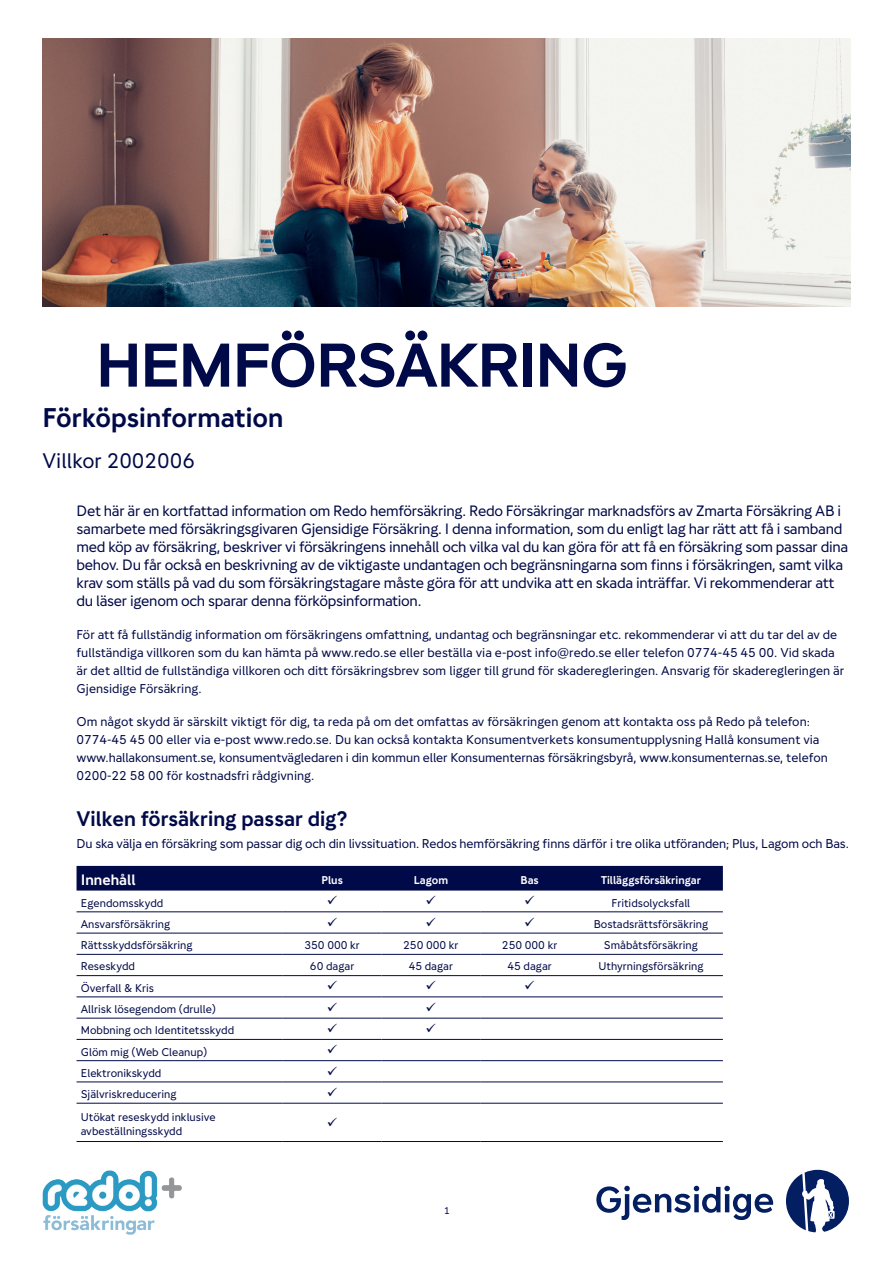
<style>
.page{position:relative;width:893px;height:1263px;background:#fff}
.page>*{position:absolute;margin:0;border:0;box-sizing:border-box;transform-origin:0 0}
.t1{font:61.5px "Gjensidige Display";color:#000a48}
.t2{font:700 27px "Gjensidige Type";color:#000a48}
.t3{font:700 21px "Gjensidige Type";color:#000a48}
.t4{font:21px "Gjensidige Type";color:#000a48}
.t5{font:15px/18px "Gjensidige Type";letter-spacing:-.02em;color:#000a48}
.t6{font:700 15px "Gjensidige Type";color:#fff}
.t7{font:12.75px/18px "Gjensidige Type";color:#000a48}
.t8{font:11.25px/13.5px "Gjensidige Type";color:#000a48}
.t9{font:700 11.25px "Gjensidige Type";color:#fff}
.t10{font:9.75px "Gjensidige Type";color:#000a48}
</style>
<div class="page">
<svg style="left:786px;top:1170px;width:63px;height:62px"></svg>
<svg style="left:596px;top:1186px;width:177px;height:34px"></svg>
<div style="left:77px;top:866px;width:646px;height:24px;background:#000a48"></div>
<hr style="left:77px;top:911px;width:206px;height:1px;background:#000a48">
<hr style="left:283px;top:911px;width:98px;height:1px;background:#000a48">
<hr style="left:381px;top:911px;width:99px;height:1px;background:#000a48">
<hr style="left:480px;top:911px;width:99px;height:1px;background:#000a48">
<hr style="left:579px;top:911px;width:144px;height:1px;background:#000a48">
<hr style="left:77px;top:933px;width:206px;height:1px;background:#000a48">
<hr style="left:283px;top:933px;width:98px;height:1px;background:#000a48">
<hr style="left:381px;top:933px;width:99px;height:1px;background:#000a48">
<hr style="left:480px;top:933px;width:99px;height:1px;background:#000a48">
<hr style="left:579px;top:933px;width:144px;height:1px;background:#000a48">
<hr style="left:77px;top:954px;width:206px;height:1px;background:#000a48">
<hr style="left:283px;top:954px;width:98px;height:1px;background:#000a48">
<hr style="left:381px;top:954px;width:99px;height:1px;background:#000a48">
<hr style="left:480px;top:954px;width:99px;height:1px;background:#000a48">
<hr style="left:579px;top:954px;width:144px;height:1px;background:#000a48">
<hr style="left:77px;top:975px;width:206px;height:1px;background:#000a48">
<hr style="left:283px;top:975px;width:98px;height:1px;background:#000a48">
<hr style="left:381px;top:975px;width:99px;height:1px;background:#000a48">
<hr style="left:480px;top:975px;width:99px;height:1px;background:#000a48">
<hr style="left:579px;top:975px;width:144px;height:1px;background:#000a48">
<hr style="left:77px;top:997px;width:206px;height:1px;background:#000a48">
<hr style="left:283px;top:997px;width:98px;height:1px;background:#000a48">
<hr style="left:381px;top:997px;width:99px;height:1px;background:#000a48">
<hr style="left:480px;top:997px;width:99px;height:1px;background:#000a48">
<hr style="left:579px;top:997px;width:144px;height:1px;background:#000a48">
<hr style="left:77px;top:1018px;width:206px;height:1px;background:#000a48">
<hr style="left:283px;top:1018px;width:98px;height:1px;background:#000a48">
<hr style="left:381px;top:1018px;width:99px;height:1px;background:#000a48">
<hr style="left:480px;top:1018px;width:99px;height:1px;background:#000a48">
<hr style="left:579px;top:1018px;width:144px;height:1px;background:#000a48">
<hr style="left:77px;top:1039px;width:206px;height:1px;background:#000a48">
<hr style="left:283px;top:1039px;width:98px;height:1px;background:#000a48">
<hr style="left:381px;top:1039px;width:99px;height:1px;background:#000a48">
<hr style="left:480px;top:1039px;width:99px;height:1px;background:#000a48">
<hr style="left:579px;top:1039px;width:144px;height:1px;background:#000a48">
<hr style="left:77px;top:1060px;width:206px;height:1px;background:#000a48">
<hr style="left:283px;top:1060px;width:98px;height:1px;background:#000a48">
<hr style="left:381px;top:1060px;width:99px;height:1px;background:#000a48">
<hr style="left:480px;top:1060px;width:99px;height:1px;background:#000a48">
<hr style="left:579px;top:1060px;width:144px;height:1px;background:#000a48">
<hr style="left:77px;top:1082px;width:206px;height:1px;background:#000a48">
<hr style="left:283px;top:1082px;width:98px;height:1px;background:#000a48">
<hr style="left:381px;top:1082px;width:99px;height:1px;background:#000a48">
<hr style="left:480px;top:1082px;width:99px;height:1px;background:#000a48">
<hr style="left:579px;top:1082px;width:144px;height:1px;background:#000a48">
<hr style="left:77px;top:1103px;width:206px;height:1px;background:#000a48">
<hr style="left:77px;top:1141px;width:206px;height:1px;background:#000a48">
<hr style="left:283px;top:1103px;width:98px;height:1px;background:#000a48">
<hr style="left:283px;top:1141px;width:98px;height:1px;background:#000a48">
<hr style="left:381px;top:1103px;width:99px;height:1px;background:#000a48">
<hr style="left:381px;top:1141px;width:99px;height:1px;background:#000a48">
<hr style="left:480px;top:1103px;width:99px;height:1px;background:#000a48">
<hr style="left:480px;top:1141px;width:99px;height:1px;background:#000a48">
<hr style="left:579px;top:1103px;width:144px;height:1px;background:#000a48">
<hr style="left:579px;top:1141px;width:144px;height:1px;background:#000a48">
<img style="left:43px;top:38px;width:807px;height:268px">
<img style="left:42px;top:1170px;width:140px;height:65px">
<h1 class="t1" style="left:97px;top:329px;width:533px">HEMFÖRSÄKRING</h1>
<h2 class="t2" style="left:43px;top:401px;width:242px">Förköpsinformation</h2>
<h3 class="t4" style="left:43px;top:448px;width:154px">Villkor 2002006</h3>
<p class="t5" style="left:77px;top:502px;width:773px">Det här är en kortfattad information om Redo hemförsäkring. Redo Försäkringar marknadsförs av Zmarta Försäkring AB i samarbete med försäkringsgivaren Gjensidige Försäkring. I denna information, som du enligt lag har rätt att få i samband med köp av försäkring, beskriver vi försäkringens innehåll och vilka val du kan göra för att få en försäkring som passar dina behov. Du får också en beskrivning av de viktigaste undantagen och begränsningarna som finns i försäkringen, samt vilka krav som ställs på vad du som försäkringstagare måste göra för att undvika att en skada inträffar. Vi rekommenderar att du läser igenom och sparar denna förköpsinformation.</p>
<p class="t7" style="left:77px;top:625px;width:769px">För att få fullständig information om försäkringens omfattning, undantag och begränsningar etc. rekommenderar vi att du tar del av de fullständiga villkoren som du kan hämta på www.redo.se eller beställa via e-post info@redo.se eller telefon 0774-45 45 00. Vid skada är det alltid de fullständiga villkoren och ditt försäkringsbrev som ligger till grund för skaderegleringen. Ansvarig för skaderegleringen är Gjensidige Försäkring.</p>
<p class="t7" style="left:77px;top:713px;width:753px">Om något skydd är särskilt viktigt för dig, ta reda på om det omfattas av försäkringen genom att kontakta oss på Redo på telefon:<br>0774-45 45 00 eller via e-post www.redo.se. Du kan också kontakta Konsumentverkets konsumentupplysning Hallå konsument via www.hallakonsument.se, konsumentvägledaren i din kommun eller Konsumenternas försäkringsbyrå, www.konsumenternas.se, telefon 0200-22 58 00 för kostnadsfri rådgivning.</p>
<h3 class="t3" style="left:77px;top:806px;width:272px">Vilken försäkring passar dig?</h3>
<p class="t7" style="left:77px;top:835px;width:774px">Du ska välja en försäkring som passar dig och din livssituation. Redos hemförsäkring finns därför i tre olika utföranden; Plus, Lagom och Bas.</p>
<p class="t6" style="left:81px;top:870px;width:56px">Innehåll</p>
<p class="t9" style="left:321px;top:873px;width:23px">Plus</p>
<p class="t9" style="left:414px;top:873px;width:36px">Lagom</p>
<p class="t9" style="left:520px;top:873px;width:20px">Bas</p>
<p class="t9" style="left:601px;top:873px;width:102px">Tilläggsförsäkringar</p>
<p class="t8" style="left:81px;top:896px;width:84px">Egendomsskydd</p>
<p class="t8" style="left:612px;top:896px;width:80px">Fritidsolycksfall</p>
<p class="t8" style="left:81px;top:917px;width:91px">Ansvarsförsäkring</p>
<p class="t8" style="left:594px;top:917px;width:116px">Bostadsrättsförsäkring</p>
<p class="t8" style="left:81px;top:938px;width:113px">Rättsskyddsförsäkring</p>
<p class="t8" style="left:304px;top:938px;width:57px">350 000 kr</p>
<p class="t8" style="left:403px;top:938px;width:57px">250 000 kr</p>
<p class="t8" style="left:502px;top:938px;width:57px">250 000 kr</p>
<p class="t8" style="left:604px;top:938px;width:96px">Småbåtsförsäkring</p>
<p class="t8" style="left:81px;top:960px;width:56px">Reseskydd</p>
<p class="t8" style="left:310px;top:960px;width:46px">60 dagar</p>
<p class="t8" style="left:409px;top:960px;width:46px">45 dagar</p>
<p class="t8" style="left:507px;top:960px;width:46px">45 dagar</p>
<p class="t8" style="left:598px;top:960px;width:107px">Uthyrningsförsäkring</p>
<p class="t8" style="left:81px;top:981px;width:75px">Överfall &amp; Kris</p>
<p class="t8" style="left:81px;top:1002px;width:137px">Allrisk lösegendom (drulle)</p>
<p class="t8" style="left:81px;top:1023px;width:155px">Mobbning och Identitetsskydd</p>
<p class="t8" style="left:81px;top:1045px;width:128px">Glöm mig (Web Cleanup)</p>
<p class="t8" style="left:81px;top:1066px;width:82px">Elektronikskydd</p>
<p class="t8" style="left:81px;top:1087px;width:97px">Självriskreducering</p>
<p class="t8" style="left:81px;top:1110px;width:136px">Utökat reseskydd inklusive avbeställningsskydd</p>
<p class="t10" style="left:444px;top:1204px;width:7px">1</p>
</div>
